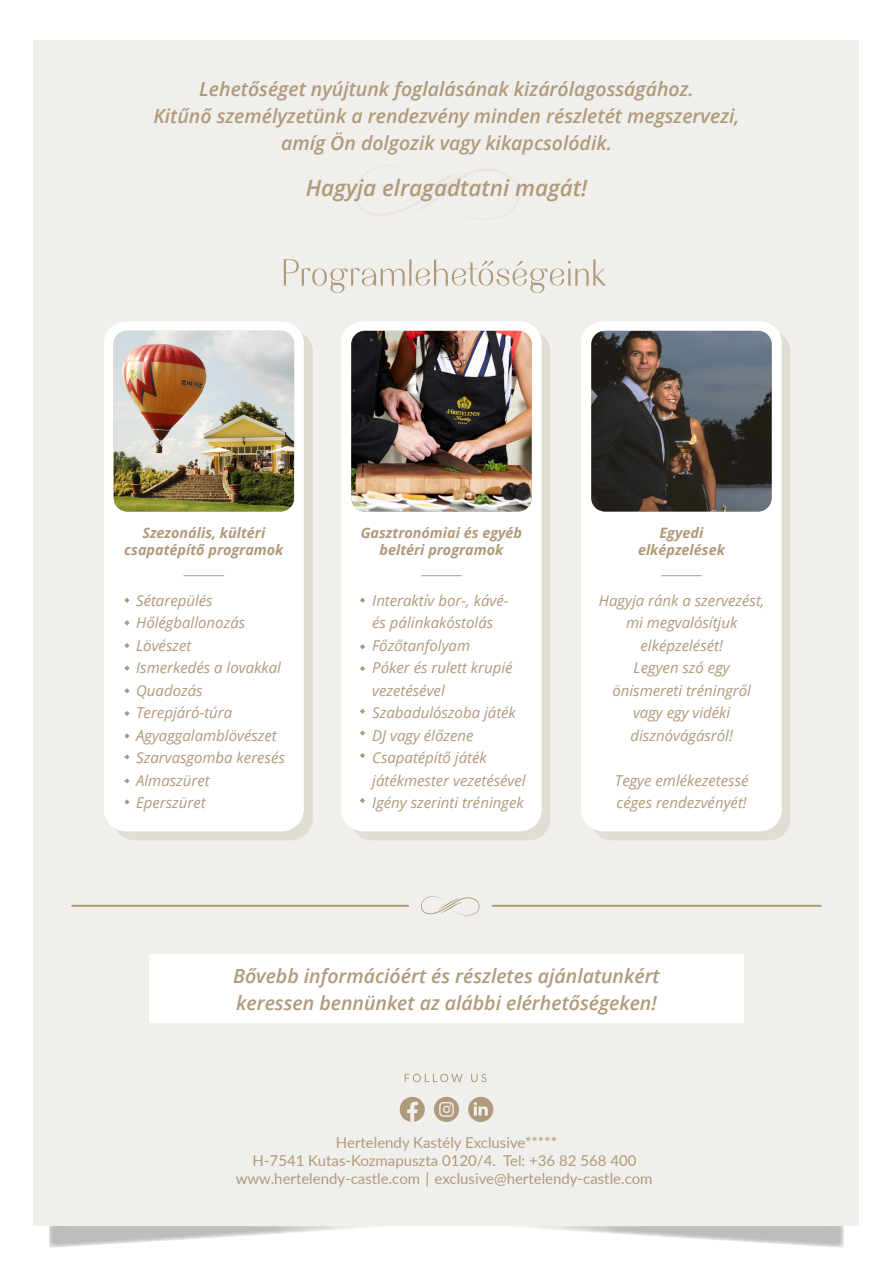
<style>
.page{position:relative;width:893px;height:1263px;background:#fff}
.page>*{position:absolute;margin:0;border:0;box-sizing:border-box;transform-origin:0 0}
.t1{font:italic 600 22.5px "Open Sans";color:#b09a7c}
.t2{font:italic 600 19.5px/27px "Open Sans";color:#b09a7c}
.t3{font:italic 15px/22.5px "Open Sans";color:#b09a7c}
.t4{font:15px/18.1px "Lato";color:#b09a7c;text-align:center}
.t5{font:italic 700 14.4px/17.5px "Open Sans";color:#b09a7c;text-align:center}
</style>
<div class="page">
<svg style="left:524px;top:1226px;width:320px;height:22px"></svg>
<svg style="left:49px;top:1226px;width:320px;height:22px"></svg>
<div style="left:34px;top:41px;width:825px;height:1185px;background:#f0efec"></div>
<div style="left:149px;top:954px;width:595px;height:68px;background:#fff"></div>
<svg style="left:405px;top:1074px;width:58px;height:8px"></svg>
<svg style="left:471px;top:1074px;width:16px;height:8px"></svg>
<svg style="left:434px;top:1097px;width:25px;height:25px"></svg>
<svg style="left:468px;top:1097px;width:25px;height:25px"></svg>
<svg style="left:400px;top:1097px;width:25px;height:25px"></svg>
<svg style="left:355px;top:165px;width:164px;height:55px"></svg>
<hr style="left:71px;top:905px;width:750px;height:2px;background:#b09a7c">
<div style="left:409px;top:881px;width:82px;height:45px;background:#f0efec"></div>
<svg style="left:421px;top:896px;width:58px;height:19px"></svg>
<div style="left:113px;top:330px;width:200px;height:510px;background:#e1dcd4;border-radius:22px"></div>
<div style="left:104px;top:321px;width:200px;height:510px;background:#fff;border-radius:22px"></div>
<img style="left:114px;top:331px;width:180px;height:180px">
<hr style="left:183px;top:575px;width:41px;height:1px;background:#b09a7c">
<div style="left:350px;top:330px;width:200px;height:510px;background:#e1dcd4;border-radius:22px"></div>
<div style="left:341px;top:321px;width:201px;height:510px;background:#fff;border-radius:22px"></div>
<img style="left:351px;top:331px;width:181px;height:180px">
<div style="left:590px;top:330px;width:200px;height:510px;background:#e1dcd4;border-radius:22px"></div>
<div style="left:581px;top:321px;width:201px;height:510px;background:#fff;border-radius:22px"></div>
<hr style="left:421px;top:575px;width:41px;height:1px;background:#b09a7c">
<svg style="left:124px;top:598px;width:6px;height:5px"></svg>
<svg style="left:124px;top:620px;width:6px;height:5px"></svg>
<svg style="left:124px;top:665px;width:6px;height:6px"></svg>
<svg style="left:124px;top:643px;width:6px;height:5px"></svg>
<svg style="left:124px;top:688px;width:6px;height:5px"></svg>
<svg style="left:124px;top:711px;width:6px;height:5px"></svg>
<svg style="left:124px;top:733px;width:6px;height:6px"></svg>
<svg style="left:124px;top:754px;width:6px;height:6px"></svg>
<svg style="left:124px;top:778px;width:6px;height:6px"></svg>
<svg style="left:124px;top:799px;width:6px;height:6px"></svg>
<svg style="left:360px;top:598px;width:5px;height:5px"></svg>
<svg style="left:360px;top:666px;width:5px;height:5px"></svg>
<svg style="left:360px;top:644px;width:5px;height:5px"></svg>
<svg style="left:360px;top:730px;width:5px;height:6px"></svg>
<svg style="left:360px;top:709px;width:5px;height:5px"></svg>
<svg style="left:360px;top:753px;width:5px;height:5px"></svg>
<svg style="left:360px;top:798px;width:5px;height:5px"></svg>
<img style="left:591px;top:331px;width:181px;height:180px">
<hr style="left:661px;top:575px;width:41px;height:1px;background:#b09a7c">
<svg style="left:284px;top:259px;width:322px;height:34px"></svg>
<h2 class="t2" style="left:153px;top:75px;width:587px;text-align:center">Lehetőséget nyújtunk foglalásának kizárólagosságához.<br>Kitűnő személyzetünk a rendezvény minden részletét megszervezi, amíg Ön dolgozik vagy kikapcsolódik.</h2>
<h1 class="t1" style="left:306px;top:173px;width:283px">Hagyja elragadtatni magát!</h1>
<p class="t5" style="left:124px;top:523px;width:161px">Szezonális, kültéri csapatépítő programok</p>
<p class="t3" style="left:136px;top:588px;width:150px">Sétarepülés<br>Hőlégballonozás<br>Lövészet<br>Ismerkedés a lovakkal<br>Quadozás<br>Terepjáró-túra<br>Agyaggalamblövészet<br>Szarvasgomba keresés<br>Almaszüret<br>Eperszüret</p>
<p class="t5" style="left:361px;top:523px;width:163px">Gasztronómiai és egyéb beltéri programok</p>
<p class="t3" style="left:372px;top:588px;width:155px">Interaktív bor-, kávé&shy;és pálinkakóstolás<br>Főzőtanfolyam<br>Póker és rulett krupié vezetésével<br>Szabadulószoba játék<br>DJ vagy élőzene<br>Csapatépítő játék játékmester vezetésével<br>Igény szerinti tréningek</p>
<p class="t5" style="left:638px;top:523px;width:88px">Egyedi elképzelések</p>
<p class="t3" style="left:599px;top:588px;width:167px;text-align:center">Hagyja ránk a szervezést, mi megvalósítjuk elképzelését!<br>Legyen szó egy önismereti tréningről vagy egy vidéki disznóvágásról!</p>
<p class="t3" style="left:615px;top:768px;width:135px">Tegye emlékezetessé céges rendezvényét!</p>
<h2 class="t2" style="left:233px;top:962px;width:428px">Bővebb információért és részletes ajánlatunkért keressen bennünket az alábbi elérhetőségeken!</h2>
<p class="t4" style="left:236px;top:1133px;width:418px">Hertelendy Kastély Exclusive*****<br>H-7541 Kutas-Kozmapuszta 0120/4. Tel: +36 82 568 400 www.hertelendy-castle.com | exclusive@hertelendy-castle.com</p>
</div>
